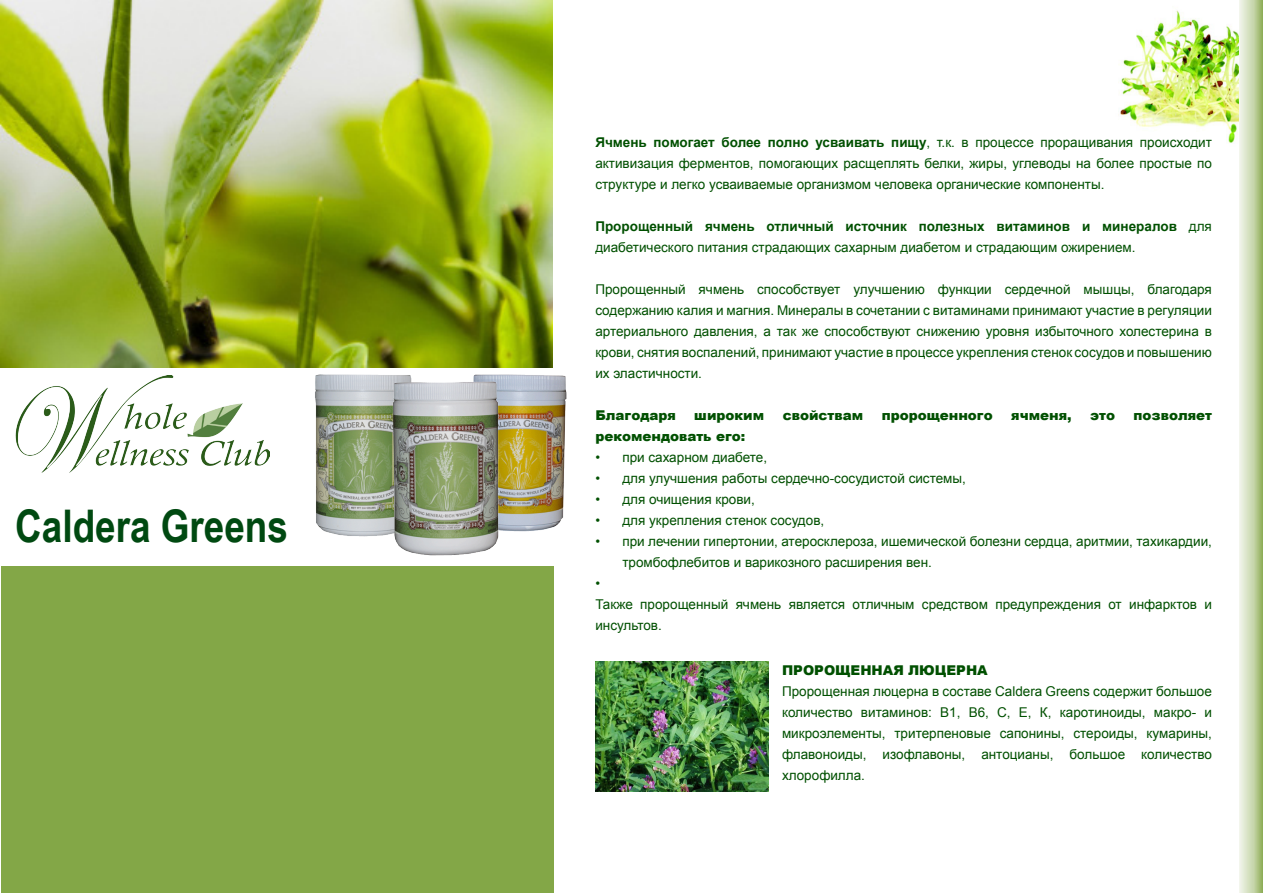
<style>
.page{position:relative;width:1263px;height:893px;background:#fff}
.page>*{position:absolute;margin:0;border:0;box-sizing:border-box;transform-origin:0 0}
.t1{font:700 45px "Arial Narrow";color:#004911}
.t2{font:13.5px/21px "Arial";color:#005000;text-align:justify}
.t3{font:900 13.5px "Arial";color:#005000}
.s1{font-weight:700}
</style>
<div class="page">
<img style="left:1118px;top:10px;width:121px;height:133px">
<img style="left:0;top:0;width:553px;height:367px">
<div style="left:1px;top:566px;width:553px;height:327px;background:#83a747"></div>
<img style="left:1239px;top:0;width:24px;height:893px">
<img style="left:15px;top:376px;width:254px;height:97px">
<img style="left:473px;top:375px;width:94px;height:157px">
<img style="left:315px;top:375px;width:96px;height:162px">
<img style="left:392px;top:382px;width:107px;height:173px">
<img style="left:595px;top:662px;width:173px;height:129px">
<p class="t1" style="left:15px;top:492px;width:274px">Caldera Greens</p>
<p class="t2" style="left:595px;top:132px;width:618px"><span class="s1">Ячмень помогает более полно усваивать пищу</span>, т.к. в процессе проращивания происходит активизация ферментов, помогающих расщеплять белки, жиры, углеводы на более простые по структуре и легко усваиваемые организмом человека органические компоненты.</p>
<p class="t2" style="left:595px;top:216px;width:618px"><span class="s1">Пророщенный ячмень отличный источник полезных витаминов и минералов</span> для диабетического питания страдающих сахарным диабетом и страдающим ожирением.</p>
<p class="t2" style="left:595px;top:279px;width:618px">Пророщенный ячмень способствует улучшению функции сердечной мышцы, благодаря содержанию калия и магния. Минералы в сочетании с витаминами принимают участие в регуляции артериального давления, а так же способствуют снижению уровня избыточного холестерина в крови, снятия воспалений, принимают участие в процессе укрепления стенок сосудов и повышению их эластичности.</p>
<p class="t3" style="left:595px;top:405px;width:82px">Благодаря</p>
<p class="t3" style="left:694px;top:405px;width:71px">широким</p>
<p class="t3" style="left:783px;top:405px;width:82px">свойствам</p>
<p class="t3" style="left:882px;top:405px;width:113px">пророщенного</p>
<p class="t3" style="left:1011px;top:405px;width:62px">ячменя,</p>
<p class="t3" style="left:1090px;top:405px;width:26px">это</p>
<p class="t3" style="left:1133px;top:405px;width:80px">позволяет</p>
<p class="t3" style="left:595px;top:426px;width:152px">рекомендовать его:</p>
<p class="t2" style="left:595px;top:447px;width:173px">• при сахарном диабете,</p>
<p class="t2" style="left:595px;top:468px;width:372px">• для улучшения работы сердечно-сосудистой системы,</p>
<p class="t2" style="left:595px;top:489px;width:161px">• для очищения крови,</p>
<p class="t2" style="left:595px;top:510px;width:230px">• для укрепления стенок сосудов,</p>
<p class="t2" style="left:622px;top:531px;width:591px;text-indent:-27px">• при лечении гипертонии, атеросклероза, ишемической болезни сердца, аритмии, тахикардии, тромбофлебитов и варикозного расширения вен.</p>
<p class="t2" style="left:595px;top:573px;width:6px">•</p>
<p class="t2" style="left:595px;top:594px;width:618px">Также пророщенный ячмень является отличным средством предупреждения от инфарктов и инсультов.</p>
<p class="t3" style="left:782px;top:660px;width:207px">ПРОРОЩЕННАЯ ЛЮЦЕРНА</p>
<p class="t2" style="left:782px;top:681px;width:431px">Пророщенная люцерна в составе Caldera Greens содержит большое количество витаминов: В1, В6, С, Е, К, каротиноиды, макро- и микроэлементы, тритерпеновые сапонины, стероиды, кумарины, флавоноиды, изофлавоны, антоцианы, большое количество хлорофилла.</p>
</div>
